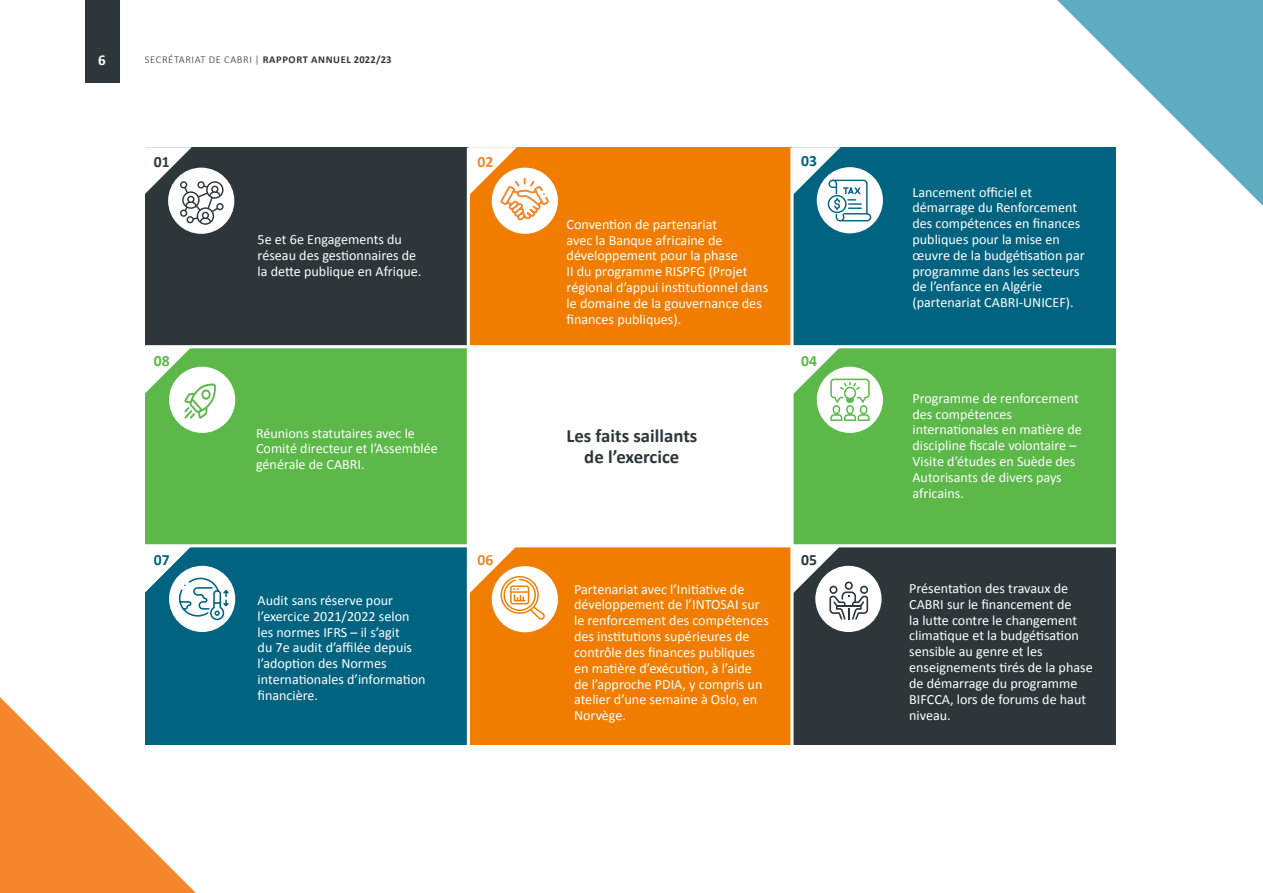
<style>
.page{position:relative;width:1263px;height:893px;background:#fff}
.page>*{position:absolute;margin:0;border:0;box-sizing:border-box;transform-origin:0 0}
.t1{font:700 18.75px/21.1px "Calibri";color:#2d3739;text-align:center}
.t2{font:700 15.75px "Calibri";color:#2d3739}
.t3{font:700 15.75px "Calibri";color:#006380}
.t4{font:700 15.75px "Calibri";color:#f6862b}
.t5{font:700 15.75px "Calibri";color:#5cb849}
.t6{font:700 15px "Calibri";color:#fff}
.t7{font:14.1px/15.8px "Calibri";color:#fff}
.t8{font:700 10.5px "Calibri";letter-spacing:.06em;color:#2d3739}
.s1{font-weight:300}
</style>
<div class="page">
<div style="left:85px;top:0;width:34px;height:83px;background:#2d3739"></div>
<div style="left:792px;top:347px;width:323px;height:199px;background:#5cb849"></div>
<div style="left:792px;top:147px;width:323px;height:199px;background:#006380"></div>
<div style="left:468px;top:148px;width:324px;height:199px;background:#f07d00"></div>
<div style="left:468px;top:546px;width:324px;height:199px;background:#f07d00"></div>
<div style="left:792px;top:546px;width:323px;height:199px;background:#2d3739"></div>
<div style="left:145px;top:347px;width:323px;height:199px;background:#5cb849"></div>
<div style="left:169px;top:367px;width:66px;height:66px;background:#fff;border-radius:50%"></div>
<div style="left:815px;top:566px;width:66px;height:66px;background:#fff;border-radius:50%"></div>
<div style="left:145px;top:546px;width:323px;height:199px;background:#006380"></div>
<div style="left:492px;top:168px;width:66px;height:66px;background:#fff;border-radius:50%"></div>
<div style="left:817px;top:367px;width:66px;height:66px;background:#fff;border-radius:50%"></div>
<div style="left:817px;top:167px;width:66px;height:66px;background:#fff;border-radius:50%"></div>
<div style="left:169px;top:566px;width:66px;height:66px;background:#fff;border-radius:50%"></div>
<div style="left:145px;top:148px;width:323px;height:199px;background:#2d3739"></div>
<div style="left:168px;top:168px;width:66px;height:66px;background:#fff;border-radius:50%"></div>
<div style="left:492px;top:566px;width:66px;height:66px;background:#fff;border-radius:50%"></div>
<svg style="left:145px;top:147px;width:79px;height:78px"></svg>
<svg style="left:468px;top:147px;width:83px;height:75px"></svg>
<svg style="left:792px;top:147px;width:79px;height:74px"></svg>
<svg style="left:145px;top:348px;width:71px;height:71px"></svg>
<svg style="left:145px;top:547px;width:85px;height:74px"></svg>
<svg style="left:470px;top:547px;width:75px;height:73px"></svg>
<svg style="left:793px;top:547px;width:75px;height:73px"></svg>
<svg style="left:793px;top:348px;width:77px;height:73px"></svg>
<hr style="left:144px;top:345px;width:974px;height:3px;background:#fff">
<hr style="left:144px;top:544px;width:974px;height:3px;background:#fff">
<hr style="left:467px;top:148px;width:3px;height:598px;background:#fff">
<hr style="left:790px;top:148px;width:3px;height:598px;background:#fff">
<svg style="left:1057px;top:0;width:206px;height:206px"></svg>
<svg style="left:0;top:697px;width:196px;height:196px"></svg>
<p class="t6" style="left:98px;top:50px;width:9px">6</p>
<p class="t8" style="left:145px;top:52px;width:248px"><span class="s1">SECRÉTARIAT DE CABRI |</span> RAPPORT ANNUEL 2022/23</p>
<p class="t2" style="left:154px;top:151px;width:17px">01</p>
<p class="t5" style="left:154px;top:351px;width:17px">08</p>
<p class="t3" style="left:154px;top:550px;width:17px">07</p>
<p class="t7" style="left:258px;top:231px;width:165px">5e et 6e Engagements du réseau des gestionnaires de la dette publique en Afrique.</p>
<p class="t7" style="left:256px;top:425px;width:183px">Réunions statutaires avec le<br>Comité directeur et l’Assemblée générale de CABRI.</p>
<p class="t7" style="left:258px;top:592px;width:170px">Audit sans réserve pour l’exercice 2021/2022 selon les normes IFRS – il s’agit<br>du 7e audit d’affilée depuis l’adoption des Normes internationales d’information financière.</p>
<p class="t4" style="left:477px;top:151px;width:17px">02</p>
<p class="t4" style="left:477px;top:550px;width:17px">06</p>
<p class="t7" style="left:567px;top:216px;width:203px">Convention de partenariat<br>avec la Banque africaine de développement pour la phase<br>II du programme RISPFG (Projet régional d’appui institutionnel dans le domaine de la gouvernance des finances publiques).</p>
<h1 class="t1" style="left:566px;top:425px;width:132px">Les faits saillants de l’exercice</h1>
<p class="t3" style="left:801px;top:151px;width:17px">03</p>
<p class="t5" style="left:801px;top:351px;width:17px">04</p>
<p class="t2" style="left:801px;top:550px;width:17px">05</p>
<p class="t7" style="left:912px;top:184px;width:174px">Lancement officiel et démarrage du Renforcement des compétences en finances publiques pour la mise en œuvre de la budgétisation par programme dans les secteurs de l’enfance en Algérie (partenariat CABRI-UNICEF).</p>
<p class="t7" style="left:912px;top:390px;width:171px">Programme de renforcement des compétences internationales en matière de discipline fiscale volontaire –<br>Visite d’études en Suède des<br>Autorisants de divers pays africains.</p>
<p class="t7" style="left:574px;top:581px;width:196px">Partenariat avec l’Initiative de développement de l’INTOSAI sur le renforcement des compétences des institutions supérieures de contrôle des finances publiques en matière d’exécution, à l’aide de l’approche PDIA, y compris un atelier d’une semaine à Oslo, en<br>Norvège.</p>
<p class="t7" style="left:909px;top:580px;width:185px">Présentation des travaux de<br>CABRI sur le financement de<br>la lutte contre le changement climatique et la budgétisation sensible au genre et les enseignements tirés de la phase de démarrage du programme<br>BIFCCA, lors de forums de haut niveau.</p>
</div>
